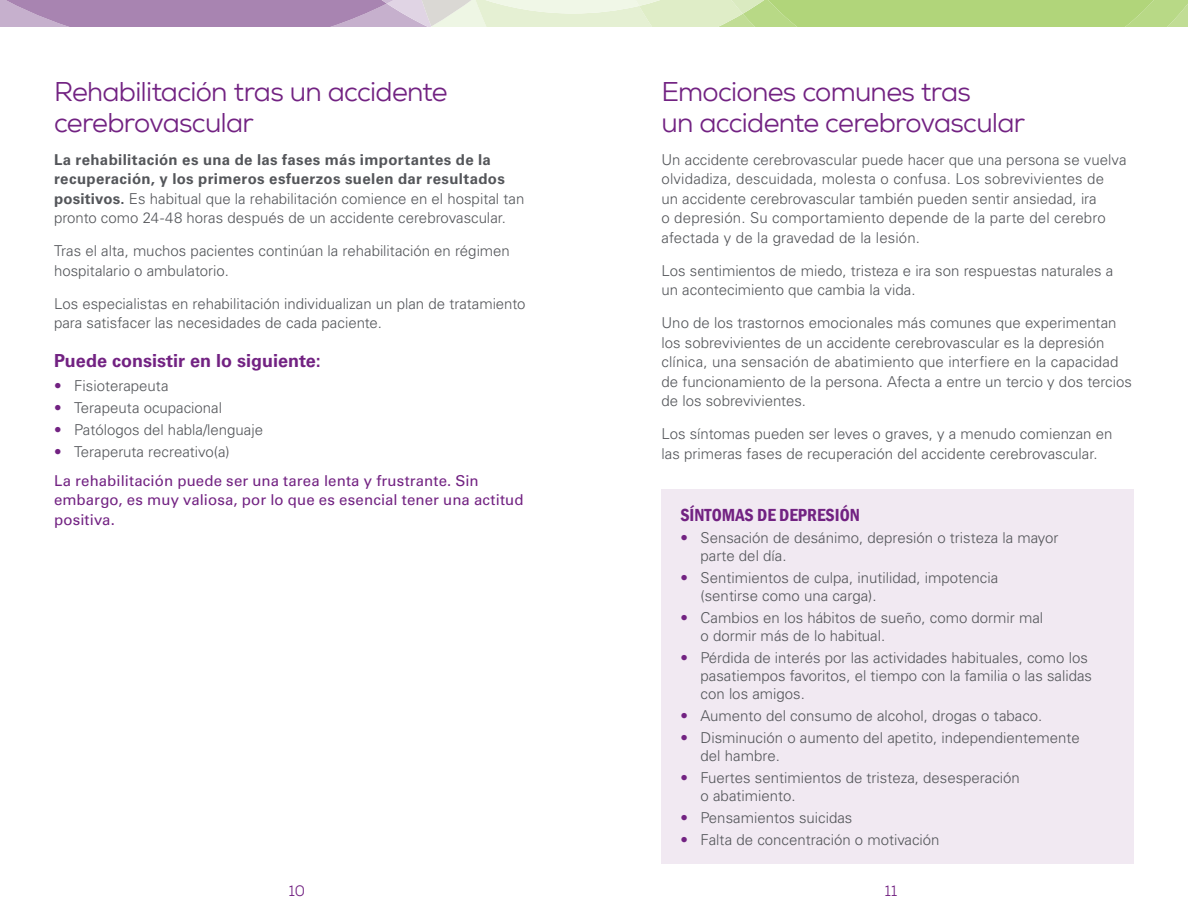
<style>
.page{position:relative;width:1188px;height:918px;background:#fff}
.page>*{position:absolute;margin:0;border:0;box-sizing:border-box;transform-origin:0 0}
.t1{font:27px/31px "Nexa";letter-spacing:-.03em;color:#722282}
.t2{font:700 18px "Univers LT Std";color:#722282}
.t3{font:600 condensed 18px "Franklin Gothic";color:#722282}
.t4{font:300 15px/19.5px "Univers LT Std";color:#54565a}
.t5{font:700 15px/19.5px "Univers LT Std";letter-spacing:.025em;color:#54565a}
.t6{font:15px/28.3px "Univers LT Std";letter-spacing:.01em;color:#722282}
.t7{font:15px "Nexa";color:#722282}
.s1{font-weight:300}
.s2{color:#722282}
.s3{font-weight:300;color:#54565a}
</style>
<div class="page">
<svg style="left:0;top:0;width:1188px;height:27px;background:#bfc3a9"></svg>
<div style="left:662px;top:490px;width:472px;height:374px;background:#f1e9f2"></div>
<h1 class="t1" style="left:54px;top:76px;width:395px">Rehabilitación tras un accidente cerebrovascular</h1>
<p class="t5" style="left:54px;top:150px;width:472px">La rehabilitación es una de las fases más importantes de la recuperación, y los primeros esfuerzos suelen dar resultados positivos. <span class="s1">Es habitual que la rehabilitación comience en el hospital tan pronto como 24-48 horas después de un accidente cerebrovascular.</span></p>
<p class="t4" style="left:54px;top:241px;width:457px">Tras el alta, muchos pacientes continúan la rehabilitación en régimen hospitalario o ambulatorio.</p>
<p class="t4" style="left:54px;top:294px;width:473px">Los especialistas en rehabilitación individualizan un plan de tratamiento para satisfacer las necesidades de cada paciente.</p>
<p class="t2" style="left:54px;top:350px;width:268px">Puede consistir en lo siguiente:</p>
<p class="t4" style="left:54px;top:376px;width:116px"><span class="s2">•</span> Fisioterapeuta</p>
<p class="t4" style="left:54px;top:398px;width:170px"><span class="s2">•</span> Terapeuta ocupacional</p>
<p class="t4" style="left:54px;top:420px;width:211px"><span class="s2">•</span> Patólogos del habla/lenguaje</p>
<p class="t6" style="left:54px;top:438px;width:426px"><span class="s1">•</span> <span class="s3">Teraperuta recreativo(a)<br></span>La rehabilitación puede ser una tarea lenta y frustrante. Sin</p>
<p class="t6" style="left:54px;top:490px;width:471px;line-height:19.5px">embargo, es muy valiosa, por lo que es esencial tener una actitud positiva.</p>
<h1 class="t1" style="left:662px;top:76px;width:365px">Emociones comunes tras<br>un accidente cerebrovascular</h1>
<p class="t4" style="left:662px;top:150px;width:467px">Un accidente cerebrovascular puede hacer que una persona se vuelva olvidadiza, descuidada, molesta o confusa. Los sobrevivientes de<br>un accidente cerebrovascular también pueden sentir ansiedad, ira<br>o depresión. Su comportamiento depende de la parte del cerebro afectada y de la gravedad de la lesión.</p>
<p class="t4" style="left:662px;top:261px;width:453px">Los sentimientos de miedo, tristeza e ira son respuestas naturales a un acontecimiento que cambia la vida.</p>
<p class="t4" style="left:662px;top:313px;width:472px">Uno de los trastornos emocionales más comunes que experimentan los sobrevivientes de un accidente cerebrovascular es la depresión clínica, una sensación de abatimiento que interfiere en la capacidad de funcionamiento de la persona. Afecta a entre un tercio y dos tercios de los sobrevivientes.</p>
<p class="t4" style="left:662px;top:424px;width:452px">Los síntomas pueden ser leves o graves, y a menudo comienzan en las primeras fases de recuperación del accidente cerebrovascular.</p>
<p class="t3" style="left:680px;top:503px;width:181px">SÍNTOMAS DE DEPRESIÓN</p>
<p class="t4" style="left:701px;top:528px;width:359px;line-height:18px;text-indent:-20px"><span class="s2">•</span> Sensación de desánimo, depresión o tristeza la mayor parte del día.</p>
<p class="t4" style="left:701px;top:568px;width:299px;line-height:18px;text-indent:-20px"><span class="s2">•</span> Sentimientos de culpa, inutilidad, impotencia (sentirse como una carga).</p>
<p class="t4" style="left:701px;top:608px;width:344px;line-height:18px;text-indent:-20px"><span class="s2">•</span> Cambios en los hábitos de sueño, como dormir mal o dormir más de lo habitual.</p>
<p class="t4" style="left:701px;top:649px;width:393px;line-height:18px;text-indent:-20px"><span class="s2">•</span> Pérdida de interés por las actividades habituales, como los pasatiempos favoritos, el tiempo con la familia o las salidas con los amigos.</p>
<p class="t4" style="left:680px;top:706px;width:363px"><span class="s2">•</span> Aumento del consumo de alcohol, drogas o tabaco.</p>
<p class="t4" style="left:701px;top:729px;width:381px;line-height:18px;text-indent:-20px"><span class="s2">•</span> Disminución o aumento del apetito, independientemente del hambre.</p>
<p class="t4" style="left:701px;top:769px;width:321px;line-height:18px;text-indent:-20px"><span class="s2">•</span> Fuertes sentimientos de tristeza, desesperación o abatimiento.</p>
<p class="t4" style="left:680px;top:808px;width:173px"><span class="s2">•</span> Pensamientos suicidas</p>
<p class="t4" style="left:680px;top:830px;width:261px"><span class="s2">•</span> Falta de concentración o motivación</p>
<p class="t7" style="left:289px;top:882px;width:18px">10</p>
<p class="t7" style="left:885px;top:882px;width:14px">11</p>
</div>
